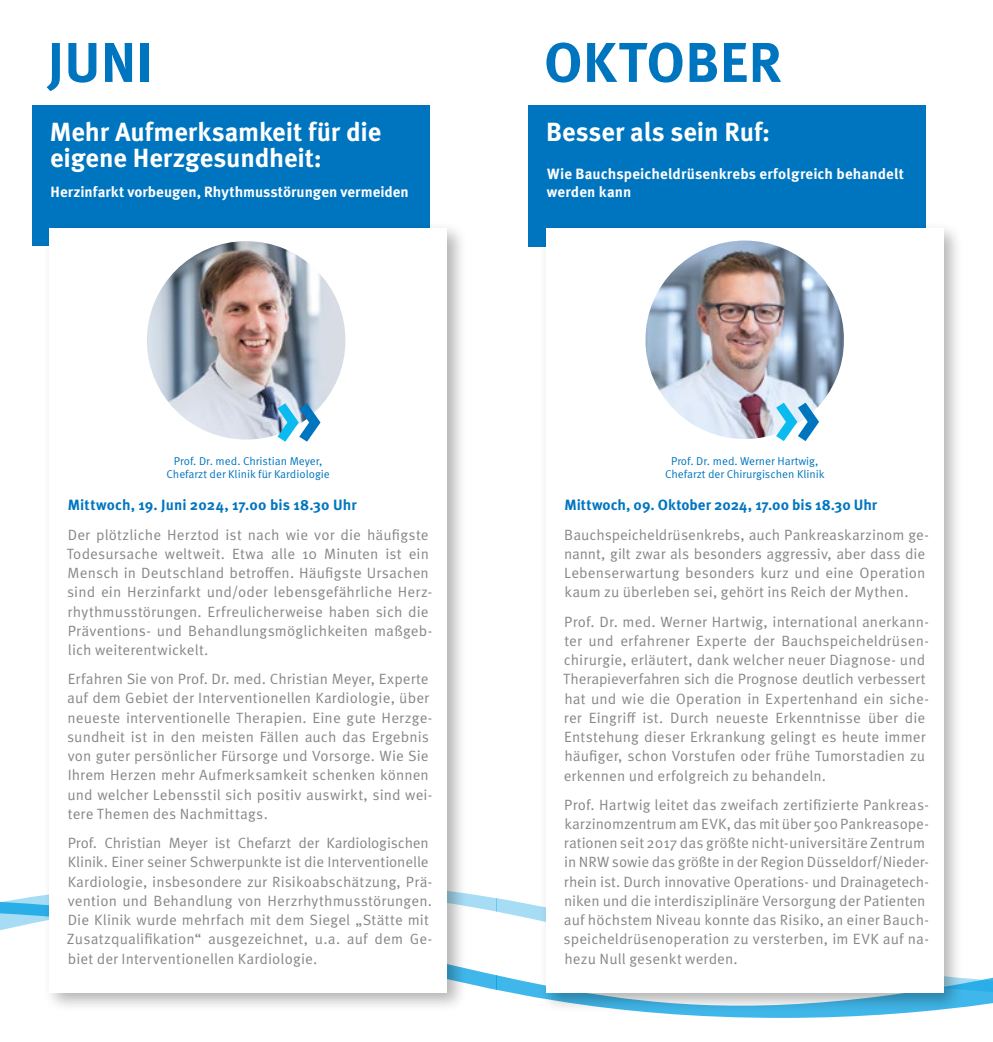
<style>
.page{position:relative;width:993px;height:1042px;background:#fff}
.page>*{position:absolute;margin:0;border:0;box-sizing:border-box;transform-origin:0 0}
.t1{font:700 56px "Meta Pro";letter-spacing:.005em;color:#0075bf}
.t2{font:700 26.25px/26.2px "Meta Pro";letter-spacing:-.005em;color:#fff}
.t3{font:14.88px/19.2px "Meta Pro Norm";letter-spacing:.005em;color:#878787}
.t4{font:700 14.88px/17.5px "Meta Pro";letter-spacing:.005em;color:#fff}
.t5{font:700 14.88px "Meta Pro";letter-spacing:.005em;color:#0075bf}
.t6{font:11.38px/13.7px "Meta Pro Norm";color:#0075bf;text-align:center}
</style>
<div class="page">
<svg style="left:496px;top:899px;width:496px;height:119px"></svg>
<svg style="left:0;top:899px;width:496px;height:91px"></svg>
<div style="left:528px;top:105px;width:397px;height:141px;background:#0075bf"></div>
<div style="left:539px;top:221px;width:424px;height:791px;background:#000;opacity:.3"></div>
<div style="left:546px;top:228px;width:397px;height:764px;background:#fff"></div>
<div style="left:32px;top:105px;width:397px;height:141px;background:#0075bf"></div>
<div style="left:43px;top:222px;width:424px;height:791px;background:#000;opacity:.3"></div>
<div style="left:50px;top:228px;width:397px;height:764px;background:#fff"></div>
<img style="left:645px;top:240px;width:198px;height:199px;border-radius:99px">
<svg style="left:775px;top:403px;width:43px;height:38px"></svg>
<img style="left:147px;top:241px;width:198px;height:199px;border-radius:99px">
<svg style="left:277px;top:403px;width:43px;height:39px"></svg>
<h1 class="t1" style="left:47px;top:19px;width:107px">JUNI</h1>
<h1 class="t1" style="left:543px;top:19px;width:239px">OKTOBER</h1>
<h2 class="t2" style="left:50px;top:117px;width:333px">Mehr Aufmerksamkeit für die eigene Herzgesundheit:</h2>
<p class="t4" style="left:51px;top:182px;width:359px">Herzinfarkt vorbeugen, Rhythmusstörungen vermeiden</p>
<h2 class="t2" style="left:546px;top:117px;width:225px">Besser als sein Ruf:</h2>
<p class="t4" style="left:546px;top:164px;width:358px">Wie Bauchspeicheldrüsenkrebs erfolgreich behandelt werden kann</p>
<p class="t6" style="left:166px;top:453px;width:165px">Prof. Dr. med. Christian Meyer,<br>Chefarzt der Klinik für Kardiologie</p>
<p class="t6" style="left:664px;top:453px;width:161px">Prof. Dr. med. Werner Hartwig,<br>Chefarzt der Chirurgischen Klinik</p>
<p class="t5" style="left:68px;top:493px;width:290px">Mittwoch, 19. Juni 2024, 17.00 bis 18.30 Uhr</p>
<p class="t3" style="left:67px;top:524px;width:367px">Der plötzliche Herztod ist nach wie vor die häufigste Todesursache weltweit. Etwa alle 10 Minuten ist ein Mensch in Deutschland betroffen. Häufigste Ursachen sind ein Herzinfarkt und/oder lebensgefährliche Herz&shy;rhythmusstörungen. Erfreulicherweise haben sich die Präventions- und Behandlungsmöglichkeiten maßgeb&shy;lich weiterentwickelt.</p>
<p class="t3" style="left:67px;top:668px;width:367px">Erfahren Sie von Prof. Dr. med. Christian Meyer, Experte auf dem Gebiet der Interventionellen Kardiologie, über neueste interventionelle Therapien. Eine gute Herzge&shy;sundheit ist in den meisten Fällen auch das Ergebnis von guter persönlicher Fürsorge und Vorsorge. Wie Sie Ihrem Herzen mehr Aufmerksamkeit schenken können und welcher Lebensstil sich positiv auswirkt, sind wei&shy;tere Themen des Nachmittags.</p>
<p class="t3" style="left:67px;top:832px;width:367px">Prof. Christian Meyer ist Chefarzt der Kardiologischen Klinik. Einer seiner Schwerpunkte ist die Interventionelle Kardiologie, insbesondere zur Risikoabschätzung, Prä&shy;vention und Behandlung von Herzrhythmusstörungen.<br>Die Klinik wurde mehrfach mit dem Siegel „Stätte mit Zusatzqualifikation“ ausgezeichnet, u.a. auf dem Ge&shy;biet der Interventionellen Kardiologie.</p>
<p class="t5" style="left:564px;top:493px;width:314px">Mittwoch, 09. Oktober 2024, 17.00 bis 18.30 Uhr</p>
<p class="t3" style="left:564px;top:524px;width:366px">Bauchspeicheldrüsenkrebs, auch Pankreaskarzinom ge&shy;nannt, gilt zwar als besonders aggressiv, aber dass die Lebenserwartung besonders kurz und eine Operation kaum zu überleben sei, gehört ins Reich der Mythen.</p>
<p class="t3" style="left:563px;top:611px;width:367px">Prof. Dr. med. Werner Hartwig, international anerkann&shy;ter und erfahrener Experte der Bauchspeicheldrüsen&shy;chirurgie, erläutert, dank welcher neuer Diagnose- und Therapieverfahren sich die Prognose deutlich verbessert hat und wie die Operation in Expertenhand ein siche&shy;rer Eingriff ist. Durch neueste Erkenntnisse über die Entstehung dieser Erkrankung gelingt es heute immer häufiger, schon Vorstufen oder frühe Tumorstadien zu erkennen und erfolgreich zu behandeln.</p>
<p class="t3" style="left:563px;top:794px;width:367px">Prof. Hartwig leitet das zweifach zertifizierte Pankreas&shy;karzinomzentrum am EVK, das mit über 500 Pankreasope&shy;rationen seit 2017 das größte nicht-universitäre Zentrum in NRW sowie das größte in der Region Düsseldorf/Nieder&shy;rhein ist. Durch innovative Operations- und Drainagetech&shy;niken und die interdisziplinäre Versorgung der Patienten auf höchstem Niveau konnte das Risiko, an einer Bauch&shy;speicheldrüsenoperation zu versterben, im EVK auf na&shy;hezu Null gesenkt werden.</p>
</div>
